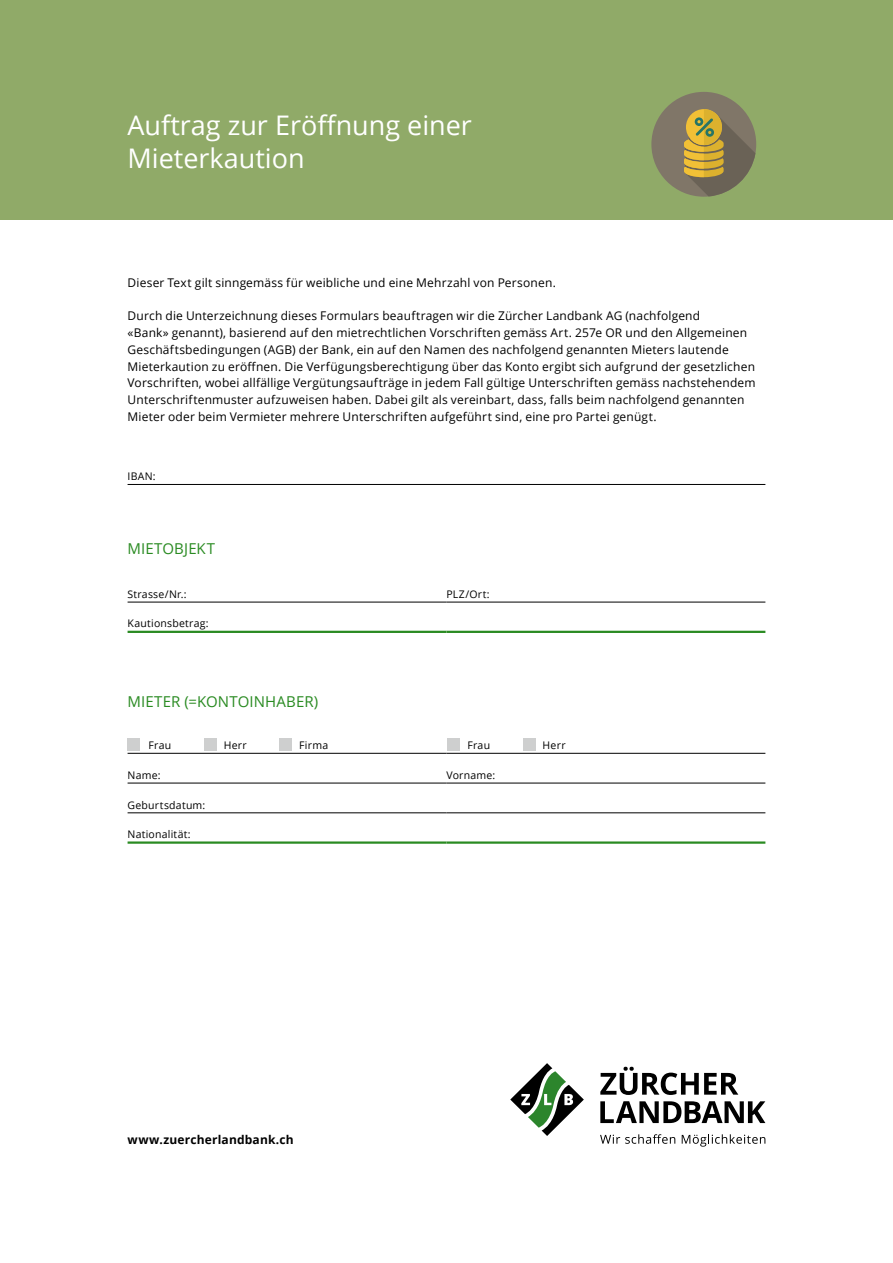
<style>
.page{position:relative;width:893px;height:1263px;background:#fff}
.page>*{position:absolute;margin:0;border:0;box-sizing:border-box;transform-origin:0 0}
.t1{font:27px/32.4px "Open Sans";color:#fff}
.t2{font:15px "Open Sans";letter-spacing:.005em;color:#2a8b22}
.t3{font:12px/16.8px "Open Sans";letter-spacing:.015em;color:#000}
.t4{font:700 12px "Open Sans";letter-spacing:.015em;color:#000}
.t5{font:10.5px "Open Sans";letter-spacing:.02em;color:#000}
</style>
<div class="page">
<div style="left:0;top:0;width:893px;height:219px;background:#90aa68"></div>
<svg style="left:600px;top:1067px;width:138px;height:28px"></svg>
<svg style="left:600px;top:1101px;width:165px;height:22px"></svg>
<svg style="left:510px;top:1063px;width:74px;height:73px"></svg>
<svg style="left:600px;top:1134px;width:75px;height:10px"></svg>
<svg style="left:682px;top:1134px;width:83px;height:12px"></svg>
<hr style="left:128px;top:484px;width:637px;height:1px;background:#000">
<hr style="left:128px;top:602px;width:318px;height:1px;background:#000">
<hr style="left:446px;top:602px;width:319px;height:1px;background:#000">
<hr style="left:128px;top:631px;width:318px;height:2px;background:#2a8b22">
<hr style="left:446px;top:631px;width:319px;height:2px;background:#2a8b22">
<hr style="left:128px;top:753px;width:318px;height:1px;background:#000">
<hr style="left:446px;top:753px;width:319px;height:1px;background:#000">
<hr style="left:128px;top:783px;width:318px;height:1px;background:#000">
<hr style="left:446px;top:783px;width:319px;height:1px;background:#000">
<hr style="left:128px;top:812px;width:318px;height:1px;background:#000">
<hr style="left:446px;top:812px;width:319px;height:1px;background:#000">
<hr style="left:128px;top:841px;width:318px;height:3px;background:#2a8b22">
<hr style="left:446px;top:841px;width:319px;height:3px;background:#2a8b22">
<div style="left:128px;top:738px;width:12px;height:13px;background:#cecfcf"></div>
<div style="left:204px;top:738px;width:13px;height:13px;background:#cecfcf"></div>
<div style="left:279px;top:738px;width:13px;height:13px;background:#cecfcf"></div>
<div style="left:448px;top:738px;width:12px;height:13px;background:#cecfcf"></div>
<div style="left:523px;top:738px;width:13px;height:13px;background:#cecfcf"></div>
<div style="left:651px;top:92px;width:105px;height:105px;background:#807668;border-radius:50%"></div>
<svg style="left:684px;top:109px;width:71px;height:87px"></svg>
<h1 class="t1" style="left:128px;top:109px;width:346px">Auftrag zur Eröffnung einer<br>Mieterkaution</h1>
<p class="t3" style="left:128px;top:274px;width:430px">Dieser Text gilt sinngemäss für weibliche und eine Mehrzahl von Personen.</p>
<p class="t3" style="left:128px;top:307px;width:630px">Durch die Unterzeichnung dieses Formulars beauftragen wir die Zürcher Landbank AG (nachfolgend<br>«Bank» genannt), basierend auf den mietrechtlichen Vorschriften gemäss Art. 257e OR und den Allgemeinen Geschäftsbedingungen (AGB) der Bank, ein auf den Namen des nachfolgend genannten Mieters lautende Mieterkaution zu eröffnen. Die Verfügungsberechtigung über das Konto ergibt sich aufgrund der gesetzlichen Vorschriften, wobei allfällige Vergütungsaufträge in jedem Fall gültige Unterschriften gemäss nachstehendem Unterschriftenmuster aufzuweisen haben. Dabei gilt als vereinbart, dass, falls beim nachfolgend genannten Mieter oder beim Vermieter mehrere Unterschriften aufgeführt sind, eine pro Partei genügt.</p>
<p class="t5" style="left:128px;top:469px;width:30px">IBAN:</p>
<p class="t2" style="left:128px;top:539px;width:89px">MIETOBJEKT</p>
<p class="t5" style="left:128px;top:587px;width:61px">Strasse/Nr.:</p>
<p class="t5" style="left:446px;top:587px;width:45px">PLZ/Ort:</p>
<p class="t5" style="left:128px;top:616px;width:83px">Kautionsbetrag:</p>
<p class="t2" style="left:128px;top:691px;width:192px">MIETER (=KONTOINHABER)</p>
<p class="t5" style="left:149px;top:738px;width:24px">Frau</p>
<p class="t5" style="left:224px;top:738px;width:24px">Herr</p>
<p class="t5" style="left:299px;top:738px;width:31px">Firma</p>
<p class="t5" style="left:467px;top:738px;width:24px">Frau</p>
<p class="t5" style="left:543px;top:738px;width:24px">Herr</p>
<p class="t5" style="left:128px;top:768px;width:34px">Name:</p>
<p class="t5" style="left:446px;top:768px;width:50px">Vorname:</p>
<p class="t5" style="left:128px;top:797px;width:79px">Geburtsdatum:</p>
<p class="t5" style="left:128px;top:826px;width:65px">Nationalität:</p>
<p class="t4" style="left:128px;top:1131px;width:168px">www.zuercherlandbank.ch</p>
</div>
